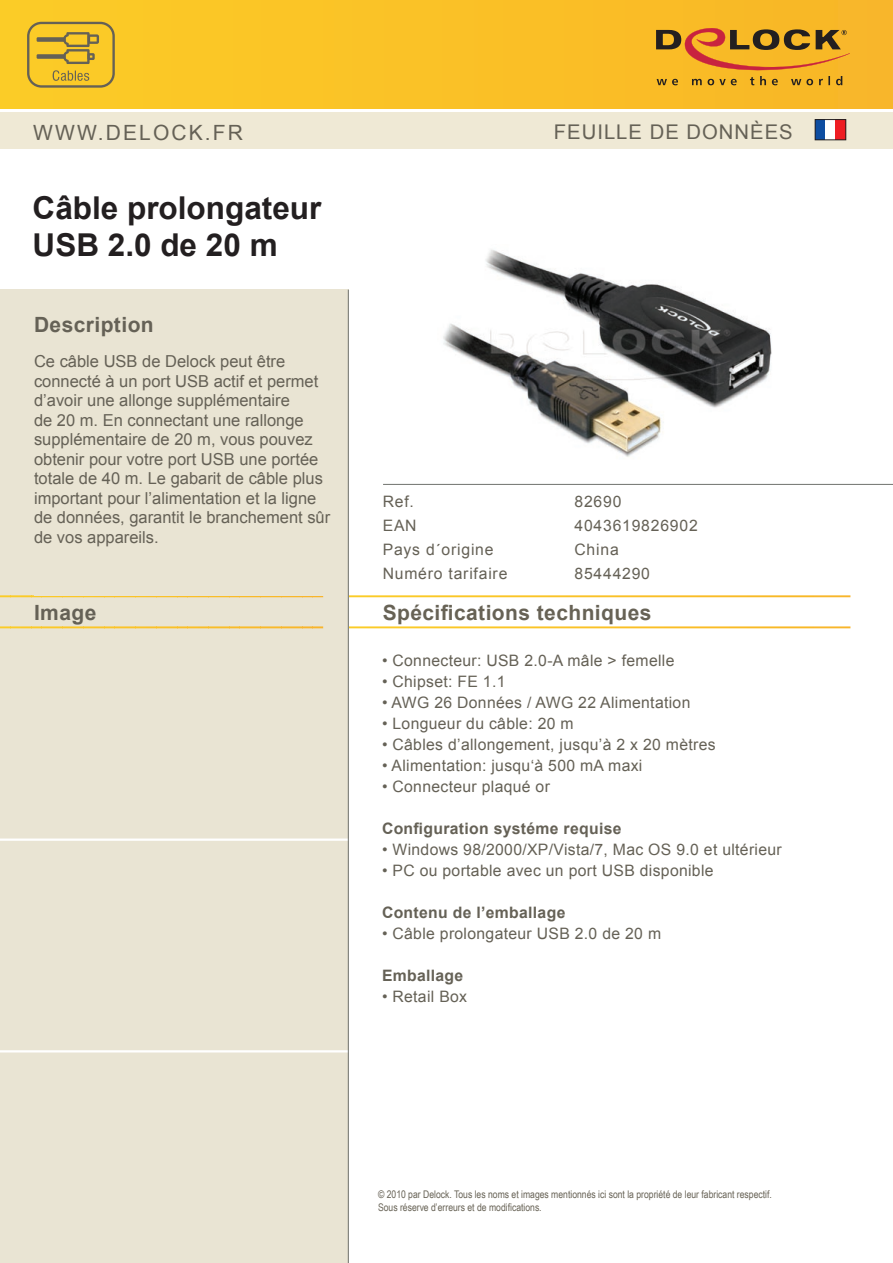
<style>
.page{position:relative;width:893px;height:1263px;background:#fff}
.page>*{position:absolute;margin:0;border:0;box-sizing:border-box;transform-origin:0 0}
.t1{font:700 31.5px/37.8px "Arial";color:#231f20}
.t2{font:700 21px "Arial";letter-spacing:.02em;color:#676255}
.t3{font:700 21px "Arial";letter-spacing:.02em;color:#656156}
.t4{font:21px "Arial";letter-spacing:.1em;color:#656156}
.t5{font:20.25px "Arial";letter-spacing:.05em;color:#656156}
.t6{font:16.5px/19.5px "Arial";color:#656156}
.t7{font:15.75px "Arial";letter-spacing:.02em;color:#656156}
.t8{font:15.75px/24px "Arial";letter-spacing:.05em;color:#656156}
.t9{font:700 15.75px "Arial";letter-spacing:.02em;color:#656156}
.t10{font:10.5px/13.5px "Arial Narrow";color:#676255}
</style>
<div class="page">
<svg style="left:349px;top:595px;width:501px;height:33px"></svg>
<div style="left:0;top:289px;width:349px;height:974px;background:#e9e4d3"></div>
<svg style="left:0;top:595px;width:10px;height:33px"></svg>
<svg style="left:10px;top:595px;width:11px;height:33px"></svg>
<svg style="left:21px;top:595px;width:10px;height:33px"></svg>
<svg style="left:31px;top:595px;width:11px;height:33px"></svg>
<svg style="left:42px;top:596px;width:10px;height:32px"></svg>
<svg style="left:52px;top:596px;width:11px;height:32px"></svg>
<svg style="left:63px;top:596px;width:10px;height:32px"></svg>
<svg style="left:73px;top:596px;width:10px;height:32px"></svg>
<svg style="left:83px;top:596px;width:11px;height:32px"></svg>
<svg style="left:94px;top:596px;width:10px;height:32px"></svg>
<svg style="left:104px;top:596px;width:11px;height:32px"></svg>
<svg style="left:115px;top:596px;width:10px;height:32px"></svg>
<svg style="left:125px;top:596px;width:11px;height:32px"></svg>
<svg style="left:136px;top:596px;width:10px;height:32px"></svg>
<svg style="left:146px;top:596px;width:10px;height:32px"></svg>
<svg style="left:156px;top:596px;width:11px;height:32px"></svg>
<svg style="left:167px;top:596px;width:10px;height:32px"></svg>
<svg style="left:177px;top:596px;width:11px;height:32px"></svg>
<svg style="left:188px;top:596px;width:10px;height:32px"></svg>
<svg style="left:198px;top:596px;width:10px;height:32px"></svg>
<svg style="left:208px;top:596px;width:11px;height:32px"></svg>
<svg style="left:219px;top:596px;width:10px;height:32px"></svg>
<svg style="left:229px;top:596px;width:11px;height:32px"></svg>
<svg style="left:240px;top:596px;width:10px;height:32px"></svg>
<svg style="left:250px;top:596px;width:11px;height:32px"></svg>
<svg style="left:261px;top:596px;width:10px;height:32px"></svg>
<svg style="left:271px;top:596px;width:10px;height:32px"></svg>
<svg style="left:281px;top:596px;width:11px;height:32px"></svg>
<svg style="left:292px;top:596px;width:10px;height:32px"></svg>
<svg style="left:302px;top:596px;width:11px;height:32px"></svg>
<svg style="left:313px;top:596px;width:10px;height:32px"></svg>
<hr style="left:323px;top:595px;width:1px;height:33px;background:#f8b52c">
<div style="left:0;top:0;width:893px;height:109px;background:#fac226"></div>
<div style="left:0;top:112px;width:893px;height:37px;background:#efe9d5"></div>
<div style="left:815px;top:120px;width:10px;height:20px;background:#0d4da1"></div>
<div style="left:825px;top:120px;width:11px;height:20px;background:#fff"></div>
<div style="left:835px;top:120px;width:11px;height:20px;background:#ee1d23"></div>
<div style="left:815px;top:119px;width:31px;height:21px;border:1px solid #231f20"></div>
<hr style="left:0;top:838px;width:349px;height:3px;background:#fff">
<hr style="left:0;top:1050px;width:349px;height:2px;background:#fff">
<hr style="left:348px;top:290px;width:1px;height:973px;background:#70726e">
<svg style="left:656px;top:28px;width:195px;height:57px"></svg>
<hr style="left:383px;top:484px;width:510px;height:1px;background:#70726e">
<svg style="left:27px;top:22px;width:88px;height:66px"></svg>
<img style="left:443px;top:249px;width:329px;height:208px">
<h2 class="t4" style="left:33px;top:118px;width:211px">WWW.DELOCK.FR</h2>
<p class="t5" style="left:554px;top:119px;width:240px">FEUILLE DE DONNÈES</p>
<h1 class="t1" style="left:33px;top:190px;width:290px">Câble prolongateur<br>USB 2.0 de 20 m</h1>
<h2 class="t3" style="left:34px;top:311px;width:121px">Description</h2>
<p class="t6" style="left:34px;top:352px;width:298px">Ce câble USB de Delock peut être connecté à un port USB actif et permet d’avoir une allonge supplémentaire<br>de 20 m. En connectant une rallonge supplémentaire de 20 m, vous pouvez obtenir pour votre port USB une portée totale de 40 m. Le gabarit de câble plus important pour l’alimentation et la ligne de données, garantit le branchement sûr de vos appareils.</p>
<h2 class="t3" style="left:34px;top:599px;width:64px">Image</h2>
<p class="t8" style="left:383px;top:490px;width:126px">Ref.<br>EAN<br>Pays d´origine<br>Numéro tarifaire</p>
<p class="t8" style="left:574px;top:490px;width:125px">82690<br>4043619826902<br>China<br>85444290</p>
<h2 class="t2" style="left:383px;top:599px;width:270px">Spécifications techniques</h2>
<p class="t7" style="left:382px;top:650px;width:294px">• Connecteur: USB 2.0-A mâle &gt; femelle</p>
<p class="t7" style="left:382px;top:671px;width:125px">• Chipset: FE 1.1</p>
<p class="t7" style="left:382px;top:692px;width:310px">• AWG 26 Données / AWG 22 Alimentation</p>
<p class="t7" style="left:382px;top:713px;width:193px">• Longueur du câble: 20 m</p>
<p class="t7" style="left:382px;top:734px;width:335px">• Câbles d’allongement, jusqu’à 2 x 20 mètres</p>
<p class="t7" style="left:382px;top:755px;width:262px">• Alimentation: jusqu‘à 500 mA maxi</p>
<p class="t7" style="left:382px;top:776px;width:169px">• Connecteur plaqué or</p>
<p class="t9" style="left:382px;top:818px;width:241px">Configuration systéme requise</p>
<p class="t7" style="left:382px;top:839px;width:401px">• Windows 98/2000/XP/Vista/7, Mac OS 9.0 et ultérieur</p>
<p class="t7" style="left:382px;top:860px;width:333px">• PC ou portable avec un port USB disponible</p>
<p class="t9" style="left:382px;top:902px;width:185px">Contenu de l’emballage</p>
<p class="t7" style="left:382px;top:923px;width:281px">• Câble prolongateur USB 2.0 de 20 m</p>
<p class="t9" style="left:382px;top:965px;width:83px">Emballage</p>
<p class="t7" style="left:382px;top:986px;width:87px">• Retail Box</p>
<p class="t10" style="left:378px;top:1187px;width:395px">© 2010 par Delock. Tous les noms et images mentionnés ici sont la propriété de leur fabricant respectif.<br>Sous réserve d’erreurs et de modifications.</p>
</div>
